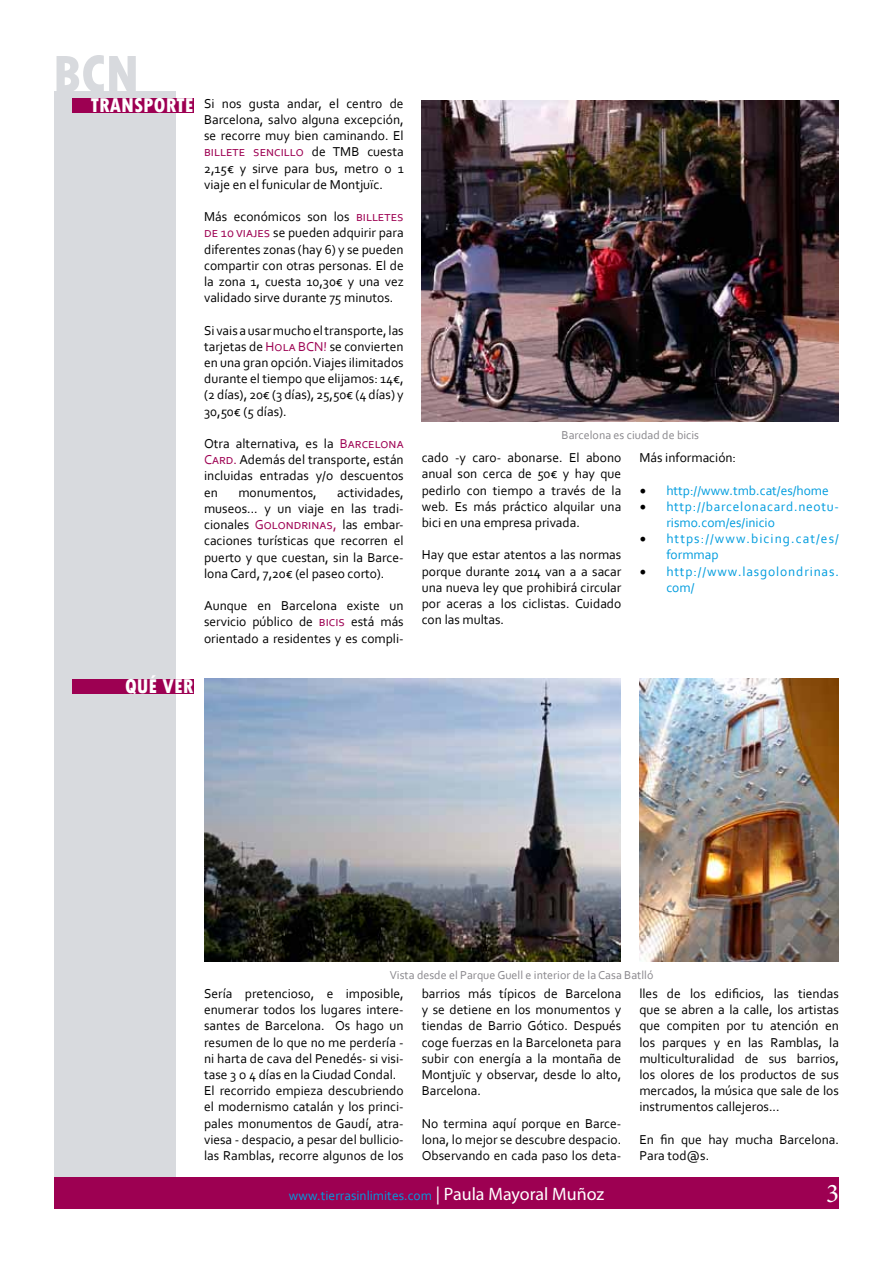
<style>
.page{position:relative;width:893px;height:1263px;background:#fff}
.page>*{position:absolute;margin:0;border:0;box-sizing:border-box;transform-origin:0 0}
.t1{font:800 condensed 55.5px "Tw Cen";color:#d8dade}
.t2{font:27px "Minion Pro";color:#fff}
.t3{font:800 condensed 21px "Tw Cen";color:#fff}
.t4{font:13.5px/16.2px "Corbel";color:#000;text-align:justify}
.t5{font:13.5px "Corbel";color:#009cde}
.t6{font:13.5px/16.2px "Corbel";letter-spacing:.05em;color:#009cde}
.t7{font:13.5px/16.2px "Corbel";letter-spacing:.08em;color:#009cde}
.t8{font:13.5px/16.2px "Corbel";letter-spacing:.065em;color:#009cde}
.t9{font:12px "Corbel";color:#89878c}
.s1{color:#9d0052}
.s2{font-family:"Minion Pro";font-size:18px;color:#000}
.s3{font-family:"Myriad Pro";font-size:18px;color:#fff}
</style>
<div class="page">
<div style="left:54px;top:91px;width:121px;height:1087px;background:#d8dade"></div>
<div style="left:54px;top:1178px;width:785px;height:31px;background:#9d0052"></div>
<div style="left:72px;top:679px;width:121px;height:14px;background:#9d0052"></div>
<div style="left:72px;top:98px;width:121px;height:14px;background:#9d0052"></div>
<img style="left:204px;top:679px;width:416px;height:282px">
<img style="left:422px;top:100px;width:417px;height:322px">
<img style="left:639px;top:679px;width:200px;height:282px">
<h1 class="t1" style="left:53px;top:42px;width:89px">BCN</h1>
<h3 class="t3" style="left:91px;top:93px;width:104px">TRANSPORTE</h3>
<p class="t4" style="left:204px;top:95px;width:201px">Si nos gusta andar, el centro de Barcelona, salvo alguna excepción, se recorre muy bien caminando. El <span class="s1">billete sencillo</span> de TMB cuesta 2,15€ y sirve para bus, metro o 1 viaje en el funicular de Montjuïc.</p>
<p class="t4" style="left:204px;top:208px;width:201px">Más económicos son los <span class="s1">billetes de 10 viajes</span> se pueden adquirir para diferentes zonas (hay 6) y se pueden compartir con otras personas. El de la zona 1, cuesta 10,30€ y una vez validado sirve durante 75 minutos.</p>
<p class="t4" style="left:204px;top:322px;width:201px">Si vais a usar mucho el transporte, las tarjetas de <span class="s1">Hola BCN!</span> se convierten en una gran opción. Viajes ilimitados durante el tiempo que elijamos: 14€, (2 días), 20€ (3 días), 25,50€ (4 días) y 30,50€ (5 días).</p>
<p class="t4" style="left:204px;top:435px;width:201px">Otra alternativa, es la <span class="s1">Barcelona Card.</span> Además del transporte, están incluidas entradas y/o descuentos en</p>
<p class="t4" style="left:204px;top:484px;width:201px;text-indent:133px">actividades, museos... y un viaje en las tradi&shy;cionales <span class="s1">Golondrinas,</span> las embar&shy;caciones turísticas que recorren el puerto y que cuestan, sin la Barce&shy;lona Card, 7,20€ (el paseo corto).</p>
<p class="t4" style="left:204px;top:597px;width:201px">Aunque en Barcelona existe un servicio público de <span class="s1">bicis</span> está más orientado a residentes y es compli-</p>
<p class="t4" style="left:238px;top:484px;width:80px">monumentos,</p>
<h3 class="t3" style="left:125px;top:674px;width:70px">QUÉ VER</h3>
<p class="t9" style="left:562px;top:428px;width:139px">Barcelona es ciudad de bicis</p>
<p class="t4" style="left:422px;top:449px;width:201px">cado -y caro- abonarse. El abono anual son cerca de 50€ y hay que pedirlo con tiempo a través de la web. Es más práctico alquilar una bici en una empresa privada.</p>
<p class="t4" style="left:422px;top:546px;width:201px">Hay que estar atentos a las normas porque durante 2014 van a a sacar una nueva ley que prohibirá circular por aceras a los ciclistas. Cuidado con las multas.</p>
<p class="t4" style="left:639px;top:449px;width:98px">Más información:</p>
<p class="t5" style="left:639px;top:482px;width:191px"><span class="s2">•</span> http://www.tmb.cat/es/home</p>
<p class="t6" style="left:666px;top:498px;width:174px;text-indent:-27px"><span class="s2">•</span> http://barcelonacard.neotu&shy;rismo.com/es/inicio</p>
<p class="t7" style="left:666px;top:530px;width:174px;text-indent:-27px"><span class="s2">•</span> https://www.bicing.cat/es/ formmap</p>
<p class="t8" style="left:666px;top:563px;width:174px;text-indent:-27px"><span class="s2">•</span> http://www.lasgolondrinas. com/</p>
<p class="t9" style="left:390px;top:968px;width:265px">Vista desde el Parque Guell e interior de la Casa Batlló</p>
<p class="t4" style="left:204px;top:985px;width:201px;text-align:left">Sería pretencioso, e imposible, enumerar todos los lugares intere&shy;santes de Barcelona. Os hago un resumen de lo que no me perdería - ni harta de cava del Penedés- si visi&shy;tase 3 o 4 días en la Ciudad Condal.<br>El recorrido empieza descubriendo el modernismo catalán y los princi&shy;pales monumentos de Gaudí, atra&shy;viesa - despacio, a pesar del bullicio&shy;las Ramblas, recorre algunos de los</p>
<p class="t4" style="left:422px;top:985px;width:201px">barrios más típicos de Barcelona y se detiene en los monumentos y tiendas de Barrio Gótico. Después coge fuerzas en la Barceloneta para subir con energía a la montaña de Montjuïc y observar, desde lo alto, Barcelona.</p>
<p class="t4" style="left:422px;top:1115px;width:201px">No termina aquí porque en Barce&shy;lona, lo mejor se descubre despacio.<br>Observando en cada paso los deta-</p>
<p class="t4" style="left:639px;top:985px;width:201px">lles de los edificios, las tiendas que se abren a la calle, los artistas que compiten por tu atención en los parques y en las Ramblas, la multiculturalidad de sus barrios, los olores de los productos de sus mercados, la música que sale de los instrumentos callejeros...</p>
<p class="t4" style="left:639px;top:1131px;width:201px">En fin que hay mucha Barcelona.<br>Para tod@s.</p>
<p class="t5" style="left:289px;top:1187px;width:317px">www.tierrasinlimites.com <span class="s3">| Paula Mayoral Muñoz</span></p>
<h2 class="t2" style="left:826px;top:1175px;width:14px">3</h2>
</div>
